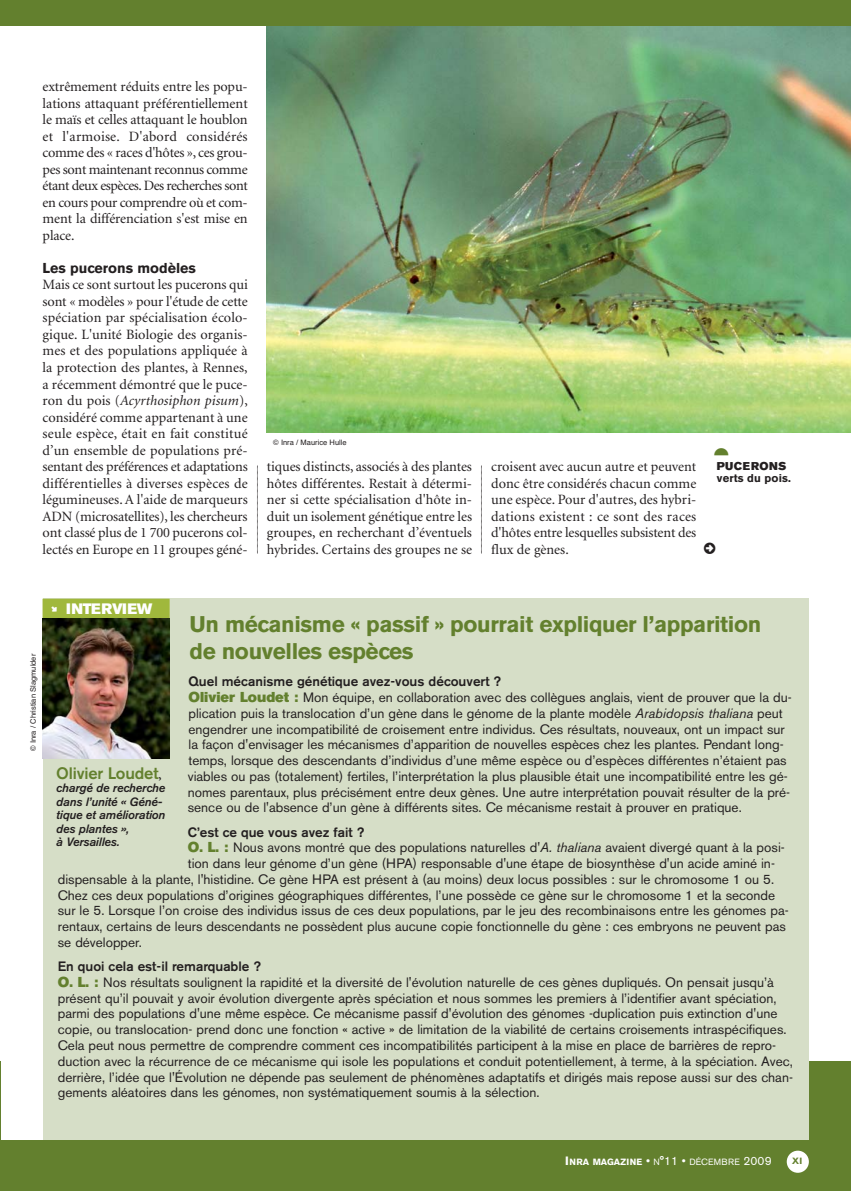
<style>
.page{position:relative;width:851px;height:1191px;background:#fff}
.page>*{position:absolute;margin:0;border:0;box-sizing:border-box;transform-origin:0 0}
.t1{font:700 22.5px/26.2px "Akzidenz Grotesk BE";letter-spacing:-.015em;color:#63802e}
.t2{font:500 16.5px "Akzidenz Grotesk BE";letter-spacing:-.01em;color:#63802e}
.t3{font:15px "Akzidenz Grotesk BE Super";letter-spacing:-.01em;color:#fff}
.t4{font:14.25px/16.5px "Minion";letter-spacing:-.005em;color:#231f20;text-align:justify}
.t5{font:700 14.25px "Akzidenz Grotesk BE";color:#231f20}
.t6{font:14.25px "Mini Pics Directional RA";color:#231f20}
.t7{font:13.5px/15.8px "Akzidenz Grotesk BE";color:#231f20}
.t8{font:500 13.5px "Akzidenz Grotesk BE";color:#231f20}
.t9{font:italic 500 12px/13.5px "Akzidenz Grotesk BE";letter-spacing:-.01em;color:#231f20}
.t10{font:700 11.25px "Akzidenz Grotesk BE";letter-spacing:.01em;color:#231f20}
.t11{font:11.25px "Akzidenz Grotesk BE Super";letter-spacing:.045em;color:#231f20}
.t12{font:700 9px "Akzidenz Grotesk BE";letter-spacing:.02em;color:#fff}
.t13{font:700 9px "Akzidenz Grotesk BE";color:#63802e}
.t14{font:7.5px "Helvetica";color:#231f20}
.s1{font-style:italic}
.s2{font-family:"Mini Pics Directional AA";font-size:12px}
.s3{font-weight:500}
.s4{font-family:"Akzidenz Grotesk BE Super";font-size:14.25px;color:#63802e}
.s5{font-family:"Minion";font-weight:600;font-size:12.75px;color:#231f20}
.s6{font-size:12px}
.s7{font-weight:400;font-size:12px}
.s8{font-weight:400}
</style>
<div class="page">
<img style="left:267px;top:26px;width:583px;height:406px">
<div style="left:1px;top:1061px;width:849px;height:129px;background:#63802e"></div>
<div style="left:1px;top:1050px;width:807px;height:90px;background:#fff"></div>
<div style="left:1px;top:0;width:849px;height:26px;background:#63802e"></div>
<svg style="left:257px;top:465px;width:1px;height:89px"></svg>
<svg style="left:481px;top:465px;width:1px;height:89px"></svg>
<div style="left:786px;top:1150px;width:22px;height:22px;background:#fff;border-radius:50%"></div>
<div style="left:43px;top:599px;width:765px;height:541px;background:#d6dec7"></div>
<div style="left:43px;top:599px;width:127px;height:19px;background:#a0b83c"></div>
<img style="left:43px;top:618px;width:126px;height:140px">
<p class="t4" style="left:43px;top:80px;width:207px">extrêmement réduits entre les popu&shy;lations attaquant préférentiellement le maïs et celles attaquant le houblon et l'armoise. D'abord considérés comme des « races d'hôtes », ces grou&shy;pes sont maintenant reconnus comme étant deux espèces. Des recherches sont en cours pour comprendre où et com&shy;ment la différenciation s'est mise en place.</p>
<p class="t5" style="left:43px;top:263px;width:155px">Les pucerons modèles</p>
<p class="t4" style="left:43px;top:278px;width:207px">Mais ce sont surtout les pucerons qui sont « modèles » pour l'étude de cette spéciation par spécialisation écolo&shy;gique. L'unité Biologie des organis&shy;mes et des populations appliquée à la protection des plantes, à Rennes, a récemment démontré que le puce&shy;ron du pois (<span class="s1">Acyrthosiphon pisum</span>), considéré comme appartenant à une seule espèce, était en fait constitué d’un ensemble de populations pré&shy;sentant des préférences et adaptations différentielles à diverses espèces de légumineuses. A l'aide de marqueurs ADN (microsatellites), les chercheurs ont classé plus de 1 700 pucerons col&shy;lectés en Europe en 11 groupes géné -</p>
<p class="t3" style="left:49px;top:603px;width:105px"><span class="s2">O</span> INTERVIEW</p>
<p class="t14" style="left:273px;top:439px;width:75px">© Inra / Maurice Hulle</p>
<p class="t4" style="left:267px;top:459px;width:207px">tiques distincts, associés à des plantes hôtes différentes. Restait à détermi&shy;ner si cette spécialisation d'hôte in&shy;duit un isolement génétique entre les groupes, en recherchant d’éventuels hybrides. Certains des groupes ne se</p>
<p class="t4" style="left:491px;top:459px;width:207px">croisent avec aucun autre et peuvent donc être considérés chacun comme une espèce. Pour d'autres, des hybri&shy;dations existent : ce sont des races d'hôtes entre lesquelles subsistent des flux de gènes.</p>
<p class="t11" style="left:716px;top:461px;width:71px">PUCERONS</p>
<p class="t10" style="left:716px;top:473px;width:75px">verts du pois.</p>
<p class="t6" style="left:703px;top:540px;width:14px">2</p>
<p class="t14" style="left:31px;top:751px;width:99px;rotate:-90deg">© Inra / Christian Slagmulder</p>
<h1 class="t1" style="left:189px;top:613px;width:573px">Un mécanisme « passif » pourrait expliquer l’apparition de nouvelles espèces</h1>
<p class="t7" style="left:188px;top:675px;width:605px"><span class="s3">Quel mécanisme génétique avez-vous découvert ?<br></span><span class="s4">Olivier Loudet :</span> Mon équipe, en collaboration avec des collègues anglais, vient de prouver que la du&shy;plication puis la translocation d’un gène dans le génome de la plante modèle <span class="s1">Arabidopsis thaliana</span> peut engendrer une incompatibilité de croisement entre individus. Ces résultats, nouveaux, ont un impact sur la façon d'envisager les mécanismes d’apparition de nouvelles espèces chez les plantes. Pendant long&shy;temps, lorsque des descendants d’individus d’une même espèce ou d’espèces différentes n’étaient pas viables ou pas (totalement) fertiles, l’interprétation la plus plausible était une incompatibilité entre les gé&shy;nomes parentaux, plus précisément entre deux gènes. Une autre interprétation pouvait résulter de la pré&shy;sence ou de l'absence d’un gène à différents sites. Ce mécanisme restait à prouver en pratique.</p>
<p class="t8" style="left:188px;top:827px;width:178px">C’est ce que vous avez fait ?</p>
<p class="t7" style="left:188px;top:841px;width:598px"><span class="s4">O. L. :</span> Nous avons montré que des populations naturelles d'<span class="s1">A. thaliana</span> avaient divergé quant à la posi-</p>
<p class="t7" style="left:188px;top:857px;width:588px">tion dans leur génome d’un gène (HPA) responsable d'une étape de biosynthèse d'un acide aminé in-</p>
<p class="t7" style="left:58px;top:872px;width:717px">dispensable à la plante, l'histidine. Ce gène HPA est présent à (au moins) deux locus possibles : sur le chromosome 1 ou 5.</p>
<p class="t7" style="left:58px;top:888px;width:718px">Chez ces deux populations d’origines géographiques différentes, l’une possède ce gène sur le chromosome 1 et la seconde</p>
<p class="t7" style="left:58px;top:904px;width:732px">sur le 5. Lorsque l’on croise des individus issus de ces deux populations, par le jeu des recombinaisons entre les génomes pa-</p>
<p class="t7" style="left:58px;top:920px;width:729px">rentaux, certains de leurs descendants ne possèdent plus aucune copie fonctionnelle du gène : ces embryons ne peuvent pas</p>
<p class="t7" style="left:58px;top:935px;width:86px">se développer.</p>
<p class="t7" style="left:58px;top:960px;width:736px"><span class="s3">En quoi cela est-il remarquable ?<br></span><span class="s4">O. L. :</span> Nos résultats soulignent la rapidité et la diversité de l'évolution naturelle de ces gènes dupliqués. On pensait jusqu’à présent qu’il pouvait y avoir évolution divergente après spéciation et nous sommes les premiers à l’identifier avant spéciation, parmi des populations d'une même espèce. Ce mécanisme passif d'évolution des génomes -duplication puis extinction d'une copie, ou translocation- prend donc une fonction « active » de limitation de la viabilité de certains croisements intraspécifiques.<br>Cela peut nous permettre de comprendre comment ces incompatibilités participent à la mise en place de barrières de repro&shy;duction avec la récurrence de ce mécanisme qui isole les populations et conduit potentiellement, à terme, à la spéciation. Avec, derrière, l’idée que l'Évolution ne dépende pas seulement de phénomènes adaptatifs et dirigés mais repose aussi sur des chan&shy;gements aléatoires dans les génomes, non systématiquement soumis à la sélection.</p>
<p class="t2" style="left:56px;top:767px;width:107px">Olivier Loudet<span class="s5">,</span></p>
<p class="t9" style="left:56px;top:782px;width:110px">chargé de recherche dans l’unité « Géné&shy;tique et amélioration des plantes »,<br>à Versailles.</p>
<p class="t12" style="left:565px;top:1158px;width:208px"><span class="s6">I</span>NRA MAGAZINE <span class="s7">•</span> <span class="s8">N</span><span class="s7">°11 •</span> <span class="s8">DÉCEMBRE</span> <span class="s7">2009</span></p>
<p class="t13" style="left:792px;top:1158px;width:11px">XI</p>
</div>
